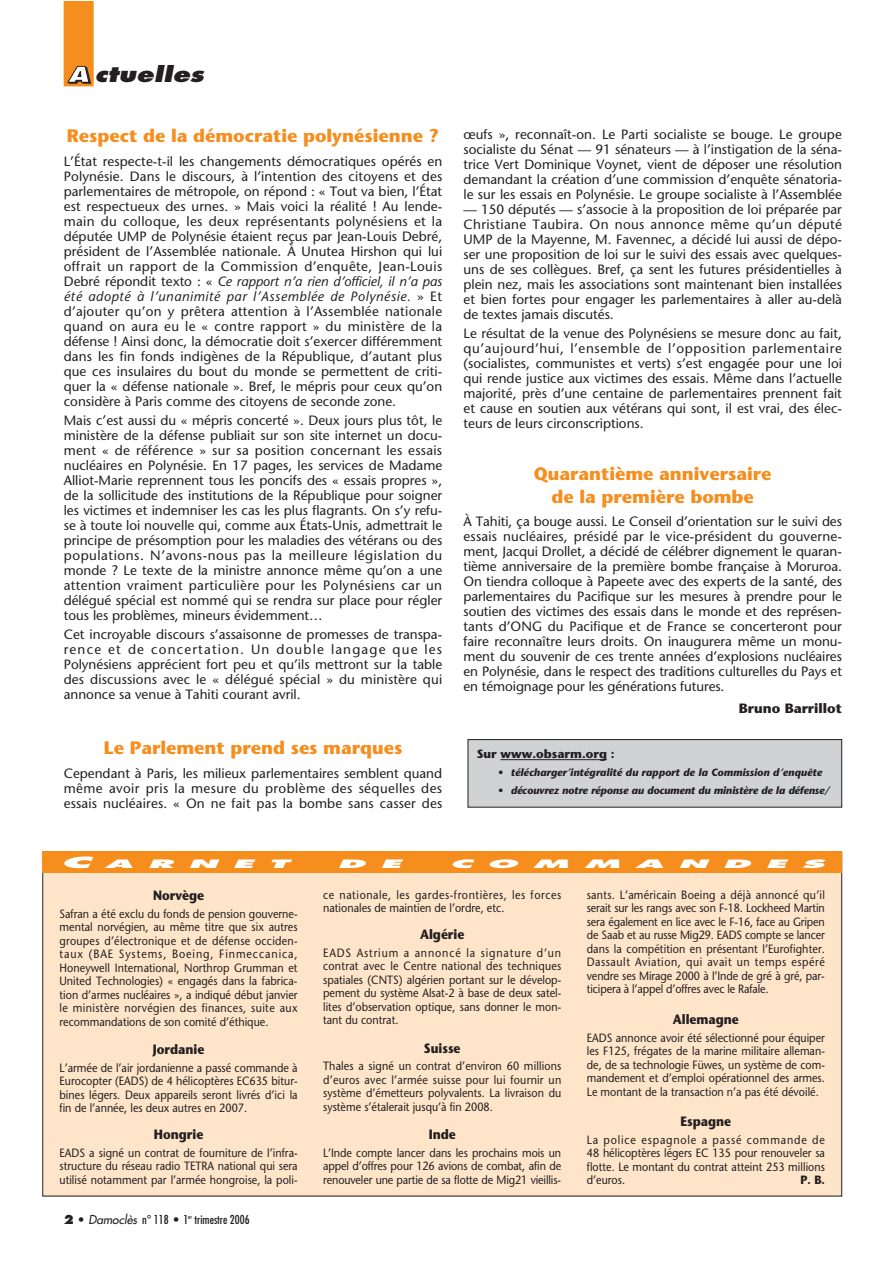
<style>
.page{position:relative;width:893px;height:1263px;background:#fff}
.page>*{position:absolute;margin:0;border:0;box-sizing:border-box;transform-origin:0 0}
.t1{font:italic 800 21px "Futura";color:#231f20;scale:1.2 1}
.t2{font:700 18px/22.5px "Stone Sans";color:#f68e1e;text-align:center}
.t3{font:italic 800 15px "Futura";color:#fff;scale:3 1}
.t4{font:13.5px/15px "Stone Sans";color:#231f20;text-align:justify}
.t5{font:700 13.5px "Stone Sans";color:#231f20;scale:.9 1}
.t6{font:700 13.5px "Stone Sans";color:#231f20}
.t7{font:12px/13.5px "Stone Sans";color:#231f20;text-align:justify;scale:.9 1}
.t8{font:12px/13.5px "Stone Sans";letter-spacing:.05em;color:#231f20;scale:.9 1}
.t9{font:condensed 12px "Futura";color:#231f20}
.t10{font:700 12px "Stone Sans";color:#231f20}
.t11{font:700 12px "Stone Sans";color:#231f20;scale:.9 1}
.t12{font:italic 800 11.25px "Futura";color:#fff;scale:3 1}
.t13{font:italic 700 10.5px "Stone Sans";color:#231f20}
.s1{color:#fff}
.s2{font-style:italic}
.s3{font-size:11.25px}
.s4{font-weight:800;font-stretch:normal}
.s5{font-style:italic;font-stretch:normal}
</style>
<div class="page">
<div style="left:43px;top:852px;width:799px;height:344px;background:#fee5c9"></div>
<div style="left:64px;top:1px;width:30px;height:85px;background:#f68e1e"></div>
<div style="left:43px;top:852px;width:799px;height:21px;background:#f68e1e"></div>
<div style="left:468px;top:739px;width:374px;height:68px;background:#d1d2d4"></div>
<hr style="left:500px;top:759px;width:107px;height:1px;background:#231f20">
<div style="left:468px;top:739px;width:374px;height:68px;border:1px solid #231f20"></div>
<h1 class="t1" style="left:68px;top:65px;width:114px"><span class="s1">A</span> ctuelles</h1>
<h2 class="t2" style="left:67px;top:127px;width:374px">Respect de la démocratie polynésienne ?</h2>
<p class="t4" style="left:64px;top:155px;width:380px">L’État respecte-t-il les changements démocratiques opérés en Polynésie. Dans le discours, à l’intention des citoyens et des parlementaires de métropole, on répond : « Tout va bien, l’État est respectueux des urnes. » Mais voici la réalité ! Au lende&shy;main du colloque, les deux représentants polynésiens et la députée UMP de Polynésie étaient reçus par Jean-Louis Debré, président de l’Assemblée nationale. À Unutea Hirshon qui lui offrait un rapport de la Commission d’enquête, Jean-Louis Debré répondit texto : « <span class="s2">Ce rapport n’a rien d’officiel, il n’a pas été adopté à l’unanimité par l’Assemblée de Polynésie.</span> » Et d’ajouter qu’on y prêtera attention à l’Assemblée nationale quand on aura eu le « contre rapport » du ministère de la défense ! Ainsi donc, la démocratie doit s’exercer différemment dans les fin fonds indigènes de la République, d’autant plus que ces insulaires du bout du monde se permettent de criti&shy;quer la « défense nationale ». Bref, le mépris pour ceux qu’on considère à Paris comme des citoyens de seconde zone.</p>
<p class="t4" style="left:64px;top:414px;width:380px">Mais c’est aussi du « mépris concerté ». Deux jours plus tôt, le ministère de la défense publiait sur son site internet un docu&shy;ment « de référence » sur sa position concernant les essais nucléaires en Polynésie. En 17 pages, les services de Madame Alliot-Marie reprennent tous les poncifs des « essais propres », de la sollicitude des institutions de la République pour soigner les victimes et indemniser les cas les plus flagrants. On s’y refu&shy;se à toute loi nouvelle qui, comme aux États-Unis, admettrait le principe de présomption pour les maladies des vétérans ou des populations. N’avons-nous pas la meilleure législation du monde ? Le texte de la ministre annonce même qu’on a une attention vraiment particulière pour les Polynésiens car un délégué spécial est nommé qui se rendra sur place pour régler tous les problèmes, mineurs évidemment…</p>
<p class="t4" style="left:64px;top:628px;width:380px">Cet incroyable discours s’assaisonne de promesses de transpa&shy;rence et de concertation. Un double langage que les Polynésiens apprécient fort peu et qu’ils mettront sur la table des discussions avec le « délégué spécial » du ministère qui annonce sa venue à Tahiti courant avril.</p>
<h2 class="t2" style="left:104px;top:739px;width:300px">Le Parlement prend ses marques</h2>
<p class="t4" style="left:64px;top:767px;width:380px">Cependant à Paris, les milieux parlementaires semblent quand même avoir pris la mesure du problème des séquelles des essais nucléaires. « On ne fait pas la bombe sans casser des</p>
<p class="t4" style="left:463px;top:128px;width:380px">œufs », reconnaît-on. Le Parti socialiste se bouge. Le groupe socialiste du Sénat — 91 sénateurs — à l’instigation de la séna&shy;trice Vert Dominique Voynet, vient de déposer une résolution demandant la création d’une commission d’enquête sénatoria&shy;le sur les essais en Polynésie. Le groupe socialiste à l’Assemblée</p>
<p class="t4" style="left:463px;top:203px;width:380px">— 150 députés — s’associe à la proposition de loi préparée par Christiane Taubira. On nous annonce même qu’un député UMP de la Mayenne, M. Favennec, a décidé lui aussi de dépo&shy;ser une proposition de loi sur le suivi des essais avec quelques&shy;uns de ses collègues. Bref, ça sent les futures présidentielles à plein nez, mais les associations sont maintenant bien installées et bien fortes pour engager les parlementaires à aller au-delà de textes jamais discutés.</p>
<p class="t4" style="left:463px;top:327px;width:380px">Le résultat de la venue des Polynésiens se mesure donc au fait, qu’aujourd’hui, l’ensemble de l’opposition parlementaire (socialistes, communistes et verts) s’est engagée pour une loi qui rende justice aux victimes des essais. Même dans l’actuelle majorité, près d’une centaine de parlementaires prennent fait et cause en soutien aux vétérans qui sont, il est vrai, des élec&shy;teurs de leurs circonscriptions.</p>
<h2 class="t2" style="left:534px;top:464px;width:239px">Quarantième anniversaire de la première bombe</h2>
<p class="t4" style="left:463px;top:515px;width:380px">À Tahiti, ça bouge aussi. Le Conseil d’orientation sur le suivi des essais nucléaires, présidé par le vice-président du gouverne&shy;ment, Jacqui Drollet, a décidé de célébrer dignement le quaran&shy;tième anniversaire de la première bombe française à Moruroa.<br>On tiendra colloque à Papeete avec des experts de la santé, des parlementaires du Pacifique sur les mesures à prendre pour le soutien des victimes des essais dans le monde et des représen&shy;tants d’ONG du Pacifique et de France se concerteront pour faire reconnaître leurs droits. On inaugurera même un monu&shy;ment du souvenir de ces trente années d’explosions nucléaires en Polynésie, dans le respect des traditions culturelles du Pays et en témoignage pour les générations futures.</p>
<p class="t6" style="left:739px;top:703px;width:105px">Bruno Barrillot</p>
<p class="t10" style="left:477px;top:750px;width:139px">Sur www.obsarm.org :</p>
<p class="t13" style="left:498px;top:769px;width:326px">• télécharger’intégralité du rapport de la Commission d’enquête</p>
<p class="t13" style="left:498px;top:787px;width:333px">• découvrez notre réponse au document du ministère de la défense/</p>
<p class="t3" style="left:60px;top:855px;width:26px">C <span class="s3">A</span></p>
<p class="t12" style="left:148px;top:859px;width:10px">R</p>
<p class="t12" style="left:188px;top:859px;width:11px">N</p>
<p class="t12" style="left:233px;top:859px;width:9px">E</p>
<p class="t12" style="left:269px;top:859px;width:8px">T</p>
<p class="t12" style="left:337px;top:859px;width:11px">D</p>
<p class="t12" style="left:380px;top:859px;width:9px">E</p>
<p class="t12" style="left:450px;top:859px;width:9px">C</p>
<p class="t12" style="left:487px;top:859px;width:12px">O</p>
<p class="t12" style="left:532px;top:859px;width:14px">M</p>
<p class="t12" style="left:584px;top:859px;width:14px">M</p>
<p class="t12" style="left:635px;top:859px;width:11px">A</p>
<p class="t12" style="left:678px;top:859px;width:11px">N</p>
<p class="t12" style="left:723px;top:859px;width:11px">D</p>
<p class="t12" style="left:765px;top:859px;width:9px">E</p>
<p class="t12" style="left:801px;top:859px;width:9px">S</p>
<p class="t5" style="left:153px;top:890px;width:58px">Norvège</p>
<p class="t7" style="left:60px;top:908px;width:266px">Safran a été exclu du fonds de pension gouverne&shy;mental norvégien, au même titre que six autres groupes d’électronique et de défense occiden&shy;taux (BAE Systems, Boeing, Finmeccanica, Honeywell International, Northrop Grumman et United Technologies) « engagés dans la fabrica&shy;tion d’armes nucléaires », a indiqué début janvier le ministère norvégien des finances, suite aux recommandations de son comité d’éthique.</p>
<p class="t5" style="left:153px;top:1044px;width:59px">Jordanie</p>
<p class="t7" style="left:60px;top:1062px;width:266px">L’armée de l’air jordanienne a passé commande à Eurocopter (EADS) de 4 hélicoptères EC635 bitur&shy;bines légers. Deux appareils seront livrés d’ici la fin de l’année, les deux autres en 2007.</p>
<p class="t5" style="left:154px;top:1129px;width:57px">Hongrie</p>
<p class="t7" style="left:60px;top:1147px;width:266px">EADS a signé un contrat de fourniture de l’infra&shy;structure du réseau radio TETRA national qui sera utilisé notamment par l’armée hongroise, la poli-</p>
<p class="t9" style="left:64px;top:1214px;width:187px"><span class="s4">2</span> • <span class="s5">Damoclès</span> n° 118 • 1<sup>er</sup> trimestre 2006</p>
<p class="t8" style="left:323px;top:889px;width:266px">ce nationale, les gardes-frontières, les forces nationales de maintien de l’ordre, etc.</p>
<p class="t5" style="left:420px;top:929px;width:51px">Algérie</p>
<p class="t7" style="left:323px;top:947px;width:266px">EADS Astrium a annoncé la signature d’un contrat avec le Centre national des techniques spatiales (CNTS) algérien portant sur le dévelop&shy;pement du système Alsat-2 à base de deux satel&shy;lites d’observation optique, sans donner le mon&shy;tant du contrat.</p>
<p class="t5" style="left:424px;top:1043px;width:42px">Suisse</p>
<p class="t7" style="left:323px;top:1061px;width:266px">Thales a signé un contrat d’environ 60 millions d’euros avec l’armée suisse pour lui fournir un système d’émetteurs polyvalents. La livraison du système s’étalerait jusqu’à fin 2008.</p>
<p class="t5" style="left:429px;top:1129px;width:32px">Inde</p>
<p class="t7" style="left:323px;top:1147px;width:266px">L’Inde compte lancer dans les prochains mois un appel d’offres pour 126 avions de combat, afin de renouveler une partie de sa flotte de Mig21 vieillis-</p>
<p class="t7" style="left:587px;top:889px;width:266px">sants. L’américain Boeing a déjà annoncé qu’il serait sur les rangs avec son F-18. Lockheed Martin sera également en lice avec le F-16, face au Gripen de Saab et au russe Mig29. EADS compte se lancer dans la compétition en présentant l’Eurofighter.<br>Dassault Aviation, qui avait un temps espéré vendre ses Mirage 2000 à l’Inde de gré à gré, par&shy;ticipera à l’appel d’offres avec le Rafale.</p>
<p class="t5" style="left:673px;top:1014px;width:75px">Allemagne</p>
<p class="t7" style="left:587px;top:1032px;width:266px">EADS annonce avoir été sélectionné pour équiper les F125, frégates de la marine militaire alleman&shy;de, de sa technologie Füwes, un système de com&shy;mandement et d’emploi opérationnel des armes.<br>Le montant de la transaction n’a pas été dévoilé.</p>
<p class="t5" style="left:680px;top:1116px;width:58px">Espagne</p>
<p class="t7" style="left:587px;top:1134px;width:266px">La police espagnole a passé commande de 48 hélicoptères légers EC 135 pour renouveler sa flotte. Le montant du contrat atteint 253 millions d’euros.</p>
<p class="t11" style="left:800px;top:1175px;width:29px">P. B.</p>
</div>
